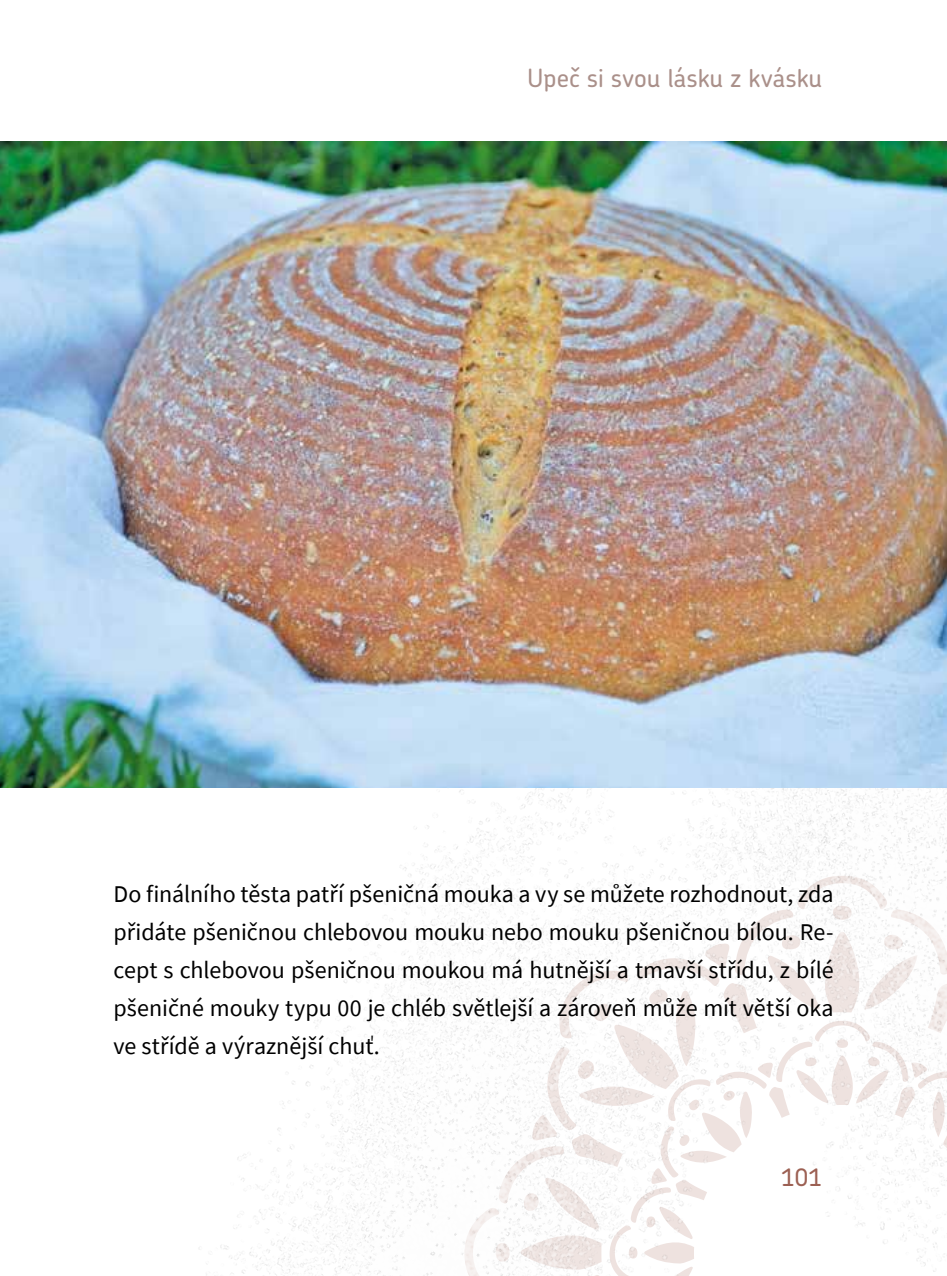
<style>
.page{position:relative;width:947px;height:1276px;background:#fff}
.page>*{position:absolute;margin:0;border:0;box-sizing:border-box;transform-origin:0 0}
.t1{font:500 25px "Chevin Pro";letter-spacing:.005em;color:#aa908a}
.t2{font:24px/38px "Source Sans Pro";color:#000;text-align:justify}
.t3{font:500 24px "Chevin Pro";color:#9c6053}
</style>
<div class="page">
<img style="left:199px;top:788px;width:372px;height:488px">
<img style="left:571px;top:788px;width:376px;height:488px">
<img style="left:0;top:142px;width:947px;height:646px">
<p class="t1" style="left:527px;top:61px;width:296px">Upeč si svou lásku z kvásku</p>
<p class="t2" style="left:113px;top:875px;width:721px">Do finálního těsta patří pšeničná mouka a vy se můžete rozhodnout, zda přidáte pšeničnou chlebovou mouku nebo mouku pšeničnou bílou. Re&shy;cept s chlebovou pšeničnou moukou má hutnější a tmavší střídu, z bílé pšeničné mouky typu 00 je chléb světlejší a zároveň může mít větší oka ve střídě a výraznější chuť.</p>
<p class="t3" style="left:781px;top:1161px;width:42px">101</p>
</div>
